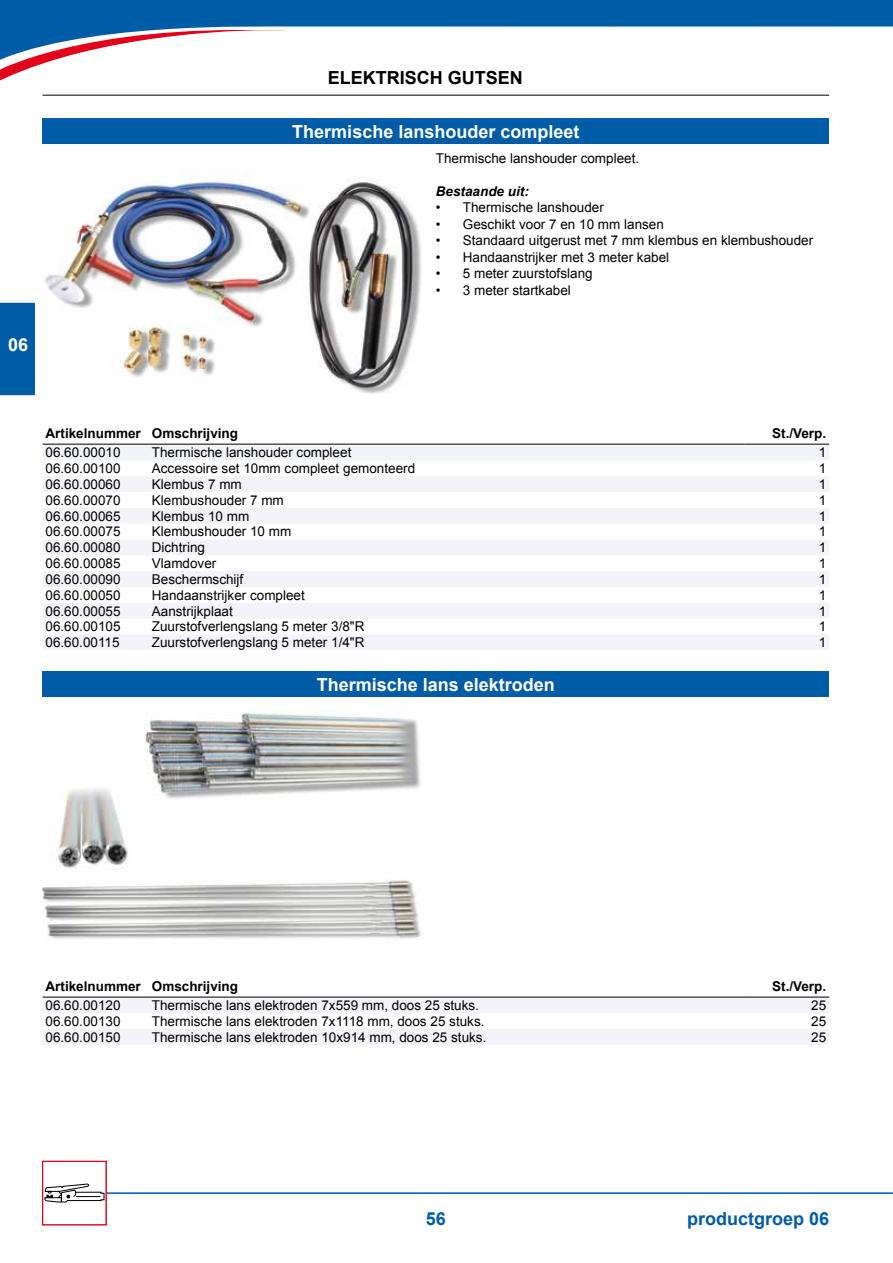
<style>
.page{position:relative;width:893px;height:1263px;background:#fff}
.page>*{position:absolute;margin:0;border:0;box-sizing:border-box;transform-origin:0 0}
.t1{font:700 18px "Arial";color:#fff}
.t2{font:700 18px "Arial";color:#005ca6}
.t3{font:700 18px "Arial";color:#000}
.t4{font:13.5px "Arial";color:#000}
.t5{font:700 13.5px "Arial";color:#000}
.t6{font:italic 700 13.5px "Arial";color:#000}
</style>
<div class="page">
<svg style="left:0;top:0;width:893px;height:30px;background:#176aae"></svg>
<svg style="left:0;top:30px;width:286px;height:51px"></svg>
<div style="left:0;top:303px;width:34px;height:92px;background:#005ca6"></div>
<hr style="left:43px;top:95px;width:786px;height:1px;background:#000">
<hr style="left:43px;top:1192px;width:850px;height:2px;background:#005ca6">
<svg style="left:44px;top:1184px;width:60px;height:19px"></svg>
<div style="left:42px;top:1161px;width:65px;height:64px;border:1px solid #e2001a"></div>
<div style="left:43px;top:119px;width:786px;height:25px;background:#005ca6"></div>
<img style="left:45px;top:179px;width:376px;height:215px">
<svg style="left:43px;top:445px;width:786px;height:205px;fill:#f3f4fa"></svg>
<hr style="left:43px;top:444px;width:106px;height:1px;background:#000">
<hr style="left:149px;top:444px;width:595px;height:1px;background:#000">
<hr style="left:744px;top:444px;width:85px;height:1px;background:#000">
<div style="left:43px;top:671px;width:786px;height:26px;background:#005ca6"></div>
<img style="left:43px;top:707px;width:380px;height:232px">
<svg style="left:43px;top:998px;width:786px;height:47px"></svg>
<hr style="left:43px;top:997px;width:106px;height:1px;background:#000">
<hr style="left:149px;top:997px;width:595px;height:1px;background:#000">
<hr style="left:744px;top:997px;width:85px;height:1px;background:#000">
<h1 class="t1" style="left:8px;top:333px;width:22px">06</h1>
<h1 class="t3" style="left:328px;top:66px;width:197px">Elektrisch gutsen</h1>
<h1 class="t1" style="left:292px;top:119px;width:289px">Thermische lanshouder compleet</h1>
<p class="t4" style="left:436px;top:149px;width:205px">Thermische lanshouder compleet.</p>
<p class="t6" style="left:436px;top:182px;width:95px">Bestaande uit:</p>
<p class="t4" style="left:436px;top:198px;width:170px">• Thermische lanshouder</p>
<p class="t4" style="left:436px;top:215px;width:230px">• Geschikt voor 7 en 10 mm lansen</p>
<p class="t4" style="left:436px;top:231px;width:379px">• Standaard uitgerust met 7 mm klembus en klembushouder</p>
<p class="t4" style="left:436px;top:248px;width:235px">• Handaanstrijker met 3 meter kabel</p>
<p class="t4" style="left:436px;top:264px;width:158px">• 5 meter zuurstofslang</p>
<p class="t4" style="left:436px;top:281px;width:137px">• 3 meter startkabel</p>
<p class="t5" style="left:46px;top:424px;width:194px">Artikelnummer Omschrijving</p>
<p class="t5" style="left:772px;top:424px;width:56px">St./Verp.</p>
<p class="t4" style="left:46px;top:444px;width:77px">06.60.00010</p>
<p class="t4" style="left:152px;top:444px;width:201px">Thermische lanshouder compleet</p>
<p class="t4" style="left:819px;top:444px;width:9px">1</p>
<p class="t4" style="left:46px;top:460px;width:77px">06.60.00100</p>
<p class="t4" style="left:152px;top:460px;width:265px">Accessoire set 10mm compleet gemonteerd</p>
<p class="t4" style="left:819px;top:460px;width:9px">1</p>
<p class="t4" style="left:46px;top:475px;width:77px">06.60.00060</p>
<p class="t4" style="left:152px;top:475px;width:92px">Klembus 7 mm</p>
<p class="t4" style="left:819px;top:475px;width:9px">1</p>
<p class="t4" style="left:46px;top:491px;width:77px">06.60.00070</p>
<p class="t4" style="left:152px;top:491px;width:134px">Klembushouder 7 mm</p>
<p class="t4" style="left:819px;top:491px;width:9px">1</p>
<p class="t4" style="left:46px;top:507px;width:77px">06.60.00065</p>
<p class="t4" style="left:152px;top:507px;width:99px">Klembus 10 mm</p>
<p class="t4" style="left:819px;top:507px;width:9px">1</p>
<p class="t4" style="left:46px;top:523px;width:77px">06.60.00075</p>
<p class="t4" style="left:152px;top:523px;width:141px">Klembushouder 10 mm</p>
<p class="t4" style="left:819px;top:523px;width:9px">1</p>
<p class="t4" style="left:46px;top:539px;width:77px">06.60.00080</p>
<p class="t4" style="left:152px;top:539px;width:55px">Dichtring</p>
<p class="t4" style="left:819px;top:539px;width:9px">1</p>
<p class="t4" style="left:46px;top:554px;width:77px">06.60.00085</p>
<p class="t4" style="left:152px;top:554px;width:66px">Vlamdover</p>
<p class="t4" style="left:819px;top:554px;width:9px">1</p>
<p class="t4" style="left:46px;top:570px;width:77px">06.60.00090</p>
<p class="t4" style="left:152px;top:570px;width:93px">Beschermschijf</p>
<p class="t4" style="left:819px;top:570px;width:9px">1</p>
<p class="t4" style="left:46px;top:586px;width:77px">06.60.00050</p>
<p class="t4" style="left:152px;top:586px;width:155px">Handaanstrijker compleet</p>
<p class="t4" style="left:819px;top:586px;width:9px">1</p>
<p class="t4" style="left:46px;top:602px;width:77px">06.60.00055</p>
<p class="t4" style="left:152px;top:602px;width:83px">Aanstrijkplaat</p>
<p class="t4" style="left:819px;top:602px;width:9px">1</p>
<p class="t4" style="left:46px;top:618px;width:77px">06.60.00105</p>
<p class="t4" style="left:152px;top:618px;width:214px">Zuurstofverlengslang 5 meter 3/8"R</p>
<p class="t4" style="left:819px;top:618px;width:9px">1</p>
<p class="t4" style="left:46px;top:634px;width:76px">06.60.00115</p>
<p class="t4" style="left:152px;top:634px;width:214px">Zuurstofverlengslang 5 meter 1/4"R</p>
<p class="t4" style="left:819px;top:634px;width:9px">1</p>
<h1 class="t1" style="left:317px;top:672px;width:240px">Thermische lans elektroden</h1>
<p class="t5" style="left:46px;top:977px;width:194px">Artikelnummer Omschrijving</p>
<p class="t5" style="left:772px;top:977px;width:56px">St./Verp.</p>
<p class="t4" style="left:46px;top:997px;width:77px">06.60.00120</p>
<p class="t4" style="left:152px;top:997px;width:329px">Thermische lans elektroden 7x559 mm, doos 25 stuks.</p>
<p class="t4" style="left:811px;top:997px;width:17px">25</p>
<p class="t4" style="left:46px;top:1012px;width:77px">06.60.00130</p>
<p class="t4" style="left:152px;top:1012px;width:334px">Thermische lans elektroden 7x1118 mm, doos 25 stuks.</p>
<p class="t4" style="left:811px;top:1012px;width:17px">25</p>
<p class="t4" style="left:46px;top:1028px;width:77px">06.60.00150</p>
<p class="t4" style="left:152px;top:1028px;width:336px">Thermische lans elektroden 10x914 mm, doos 25 stuks.</p>
<p class="t4" style="left:811px;top:1028px;width:17px">25</p>
<h1 class="t2" style="left:426px;top:1207px;width:22px">56</h1>
<h1 class="t2" style="left:687px;top:1206px;width:144px">productgroep 06</h1>
</div>
